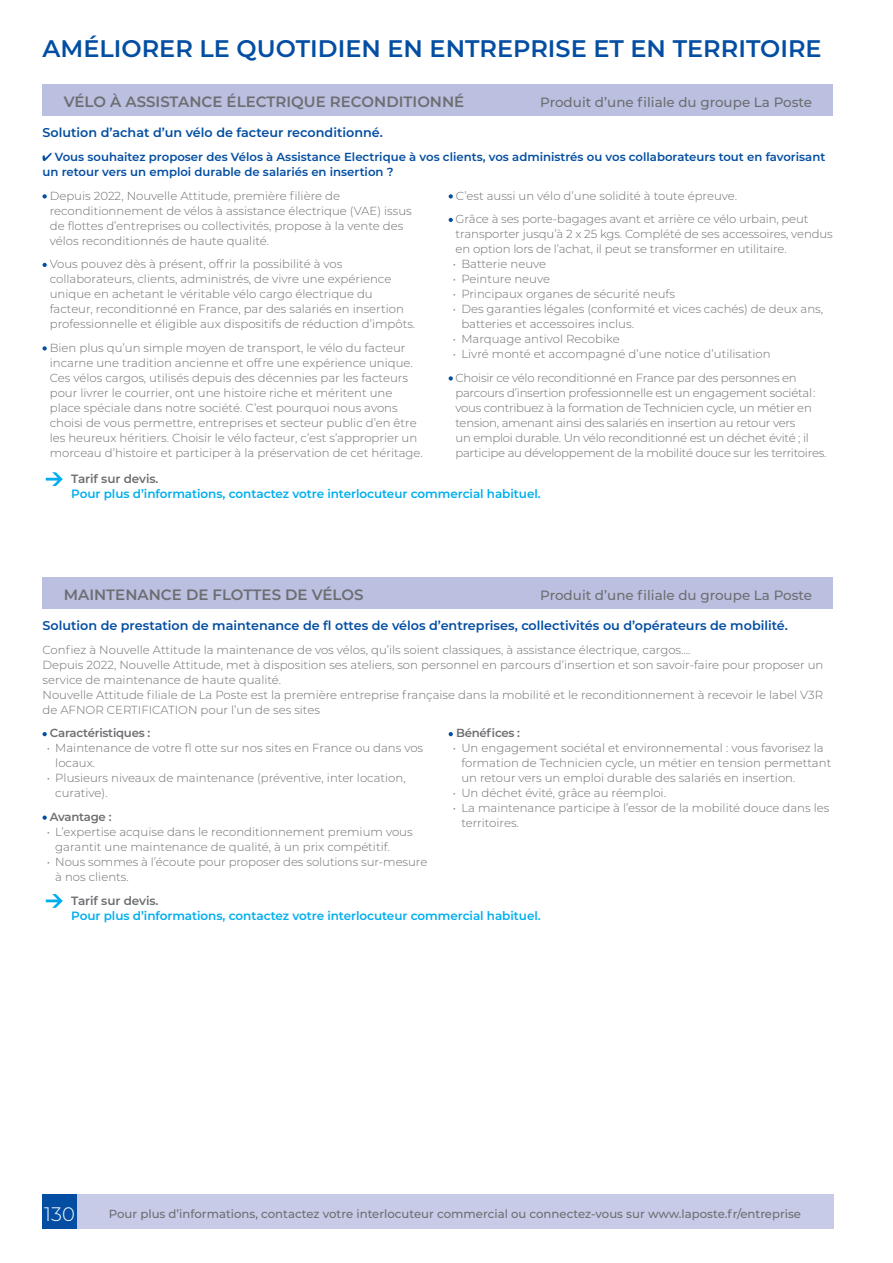
<style>
.page{position:relative;width:893px;height:1263px;background:#fff}
.page>*{position:absolute;margin:0;border:0;box-sizing:border-box;transform-origin:0 0}
.t1{font:600 24px "Montserrat";color:#034ea2}
.t2{font:300 19.5px "Montserrat";color:#fff}
.t3{font:600 15px "Montserrat";color:#6d6e71}
.t4{font:500 13.5px "Montserrat";color:#6d6e71}
.t5{font:600 12.75px "Montserrat";color:#034ea2}
.t6{font:600 12px "Montserrat";letter-spacing:-.005em;color:#00aeef}
.t7{font:600 12px "Montserrat";letter-spacing:-.005em;color:#6d6e71}
.t8{font:300 11.7px/15px "Montserrat";color:#6d6e71}
.t9{font:300 11.7px/15px "Montserrat";letter-spacing:-.02em;color:#6d6e71}
.t10{font:600 11.7px/15px "Montserrat";color:#034ea2}
.t11{font:500 11.7px "Montserrat";color:#6d6e71}
.t12{font:600 11.7px "Montserrat";letter-spacing:-.02em;color:#6d6e71}
</style>
<div class="page">
<div style="left:43px;top:1195px;width:34px;height:34px;background:#034ea2"></div>
<div style="left:77px;top:1195px;width:756px;height:34px;background:#c7cbe7"></div>
<div style="left:43px;top:84px;width:790px;height:32px;background:#bbc0e1"></div>
<svg style="left:46px;top:472px;width:17px;height:14px"></svg>
<svg style="left:43px;top:153px;width:9px;height:8px"></svg>
<svg style="left:43px;top:194px;width:4px;height:5px"></svg>
<svg style="left:43px;top:263px;width:4px;height:4px"></svg>
<svg style="left:43px;top:346px;width:4px;height:5px"></svg>
<svg style="left:449px;top:194px;width:4px;height:5px"></svg>
<svg style="left:449px;top:218px;width:4px;height:4px"></svg>
<svg style="left:449px;top:376px;width:4px;height:5px"></svg>
<svg style="left:46px;top:894px;width:17px;height:14px"></svg>
<svg style="left:43px;top:732px;width:4px;height:4px"></svg>
<svg style="left:43px;top:815px;width:4px;height:5px"></svg>
<svg style="left:449px;top:732px;width:4px;height:4px"></svg>
<div style="left:43px;top:577px;width:790px;height:32px;background:#bbc0e1"></div>
<h1 class="t1" style="left:43px;top:32px;width:781px">AMÉLIORER LE QUOTIDIEN EN ENTREPRISE ET EN TERRITOIRE</h1>
<p class="t3" style="left:64px;top:91px;width:402px">VÉLO À ASSISTANCE ÉLECTRIQUE RECONDITIONNÉ</p>
<p class="t4" style="left:540px;top:93px;width:273px">Produit d’une filiale du groupe La Poste</p>
<p class="t5" style="left:43px;top:123px;width:342px">Solution d’achat d’un vélo de facteur reconditionné.</p>
<p class="t10" style="left:43px;top:149px;width:784px;text-indent:12px">Vous souhaitez proposer des Vélos à Assistance Electrique à vos clients, vos administrés ou vos collaborateurs tout en favorisant un retour vers un emploi durable de salariés en insertion ?</p>
<p class="t8" style="left:50px;top:188px;width:364px">Depuis 2022, Nouvelle Attitude, première filière de reconditionnement de vélos à assistance électrique (VAE) issus de flottes d’entreprises ou collectivités, propose à la vente des vélos reconditionnés de haute qualité.</p>
<p class="t8" style="left:50px;top:256px;width:367px">Vous pouvez dès à présent, offrir la possibilité à vos collaborateurs, clients, administrés, de vivre une expérience unique en achetant le véritable vélo cargo électrique du facteur, reconditionné en France, par des salariés en insertion professionnelle et éligible aux dispositifs de réduction d’impôts.</p>
<p class="t8" style="left:50px;top:340px;width:375px">Bien plus qu’un simple moyen de transport, le vélo du facteur incarne une tradition ancienne et offre une expérience unique.<br>Ces vélos cargos, utilisés depuis des décennies par les facteurs pour livrer le courrier, ont une histoire riche et méritent une place spéciale dans notre société. C’est pourquoi nous avons choisi de vous permettre, entreprises et secteur public d’en être les heureux héritiers. Choisir le vélo facteur, c’est s’approprier un morceau d’histoire et participer à la préservation de cet héritage.</p>
<p class="t8" style="left:456px;top:183px;width:354px;line-height:23.5px">C’est aussi un vélo d’une solidité à toute épreuve.<br>Grâce à ses porte-bagages avant et arrière ce vélo urbain, peut</p>
<p class="t8" style="left:456px;top:226px;width:379px">transporter jusqu’à 2 x 25 kgs. Complété de ses accessoires, vendus en option lors de l’achat, il peut se transformer en utilitaire.</p>
<p class="t8" style="left:453px;top:256px;width:95px">• Batterie neuve</p>
<p class="t8" style="left:453px;top:271px;width:99px">• Peinture neuve</p>
<p class="t8" style="left:453px;top:286px;width:224px">• Principaux organes de sécurité neufs</p>
<p class="t8" style="left:461px;top:301px;width:363px;text-indent:-9px">• Des garanties légales (conformité et vices cachés) de deux ans, batteries et accessoires inclus.</p>
<p class="t8" style="left:453px;top:331px;width:168px">• Marquage antivol Recobike</p>
<p class="t9" style="left:453px;top:342px;width:345px;line-height:23.5px">• Livré monté et accompagné d’une notice d’utilisation<br>Choisir ce vélo reconditionné en France par des personnes en</p>
<p class="t9" style="left:455px;top:385px;width:373px">parcours d’insertion professionnelle est un engagement sociétal : vous contribuez à la formation de Technicien cycle, un métier en tension, amenant ainsi des salariés en insertion au retour vers<br>un emploi durable. Un vélo reconditionné est un déchet évité ; il participe au développement de la mobilité douce sur les territoires.</p>
<p class="t7" style="left:71px;top:470px;width:89px">Tarif sur devis.</p>
<p class="t6" style="left:71px;top:485px;width:471px">Pour plus d’informations, contactez votre interlocuteur commercial habituel.</p>
<p class="t3" style="left:64px;top:584px;width:301px">MAINTENANCE DE FLOTTES DE VÉLOS</p>
<p class="t4" style="left:540px;top:586px;width:273px">Produit d’une filiale du groupe La Poste</p>
<p class="t5" style="left:43px;top:616px;width:747px">Solution de prestation de maintenance de fl ottes de vélos d’entreprises, collectivités ou d’opérateurs de mobilité.</p>
<p class="t8" style="left:43px;top:642px;width:782px">Confiez à Nouvelle Attitude la maintenance de vos vélos, qu’ils soient classiques, à assistance électrique, cargos….<br>Depuis 2022, Nouvelle Attitude, met à disposition ses ateliers, son personnel en parcours d’insertion et son savoir-faire pour proposer un service de maintenance de haute qualité.<br>Nouvelle Attitude filiale de La Poste est la première entreprise française dans la mobilité et le reconditionnement à recevoir le label V3R de AFNOR CERTIFICATION pour l’un de ses sites</p>
<p class="t12" style="left:50px;top:725px;width:102px">Caractéristiques :</p>
<p class="t8" style="left:55px;top:740px;width:369px;text-indent:-9px">• Maintenance de votre fl otte sur nos sites en France ou dans vos locaux.</p>
<p class="t8" style="left:55px;top:770px;width:352px;text-indent:-9px">• Plusieurs niveaux de maintenance (préventive, inter location, curative).</p>
<p class="t12" style="left:50px;top:808px;width:63px">Avantage :</p>
<p class="t8" style="left:55px;top:824px;width:359px;text-indent:-9px">• L’expertise acquise dans le reconditionnement premium vous garantit une maintenance de qualité, à un prix compétitif.</p>
<p class="t8" style="left:55px;top:854px;width:374px;text-indent:-9px">• Nous sommes à l’écoute pour proposer des solutions sur-mesure à nos clients.</p>
<p class="t12" style="left:456px;top:725px;width:66px">Bénéfices :</p>
<p class="t8" style="left:461px;top:740px;width:371px;text-indent:-9px">• Un engagement sociétal et environnemental : vous favorisez la formation de Technicien cycle, un métier en tension permettant un retour vers un emploi durable des salariés en insertion.</p>
<p class="t8" style="left:453px;top:785px;width:215px">• Un déchet évité, grâce au réemploi.</p>
<p class="t8" style="left:461px;top:800px;width:369px;text-indent:-9px">• La maintenance participe à l’essor de la mobilité douce dans les territoires.</p>
<p class="t7" style="left:71px;top:892px;width:89px">Tarif sur devis.</p>
<p class="t6" style="left:71px;top:907px;width:471px">Pour plus d’informations, contactez votre interlocuteur commercial habituel.</p>
<h2 class="t2" style="left:44px;top:1201px;width:32px">130</h2>
<p class="t11" style="left:109px;top:1205px;width:694px">Pour plus d’informations, contactez votre interlocuteur commercial ou connectez-vous sur www.laposte.fr/entreprise</p>
</div>
